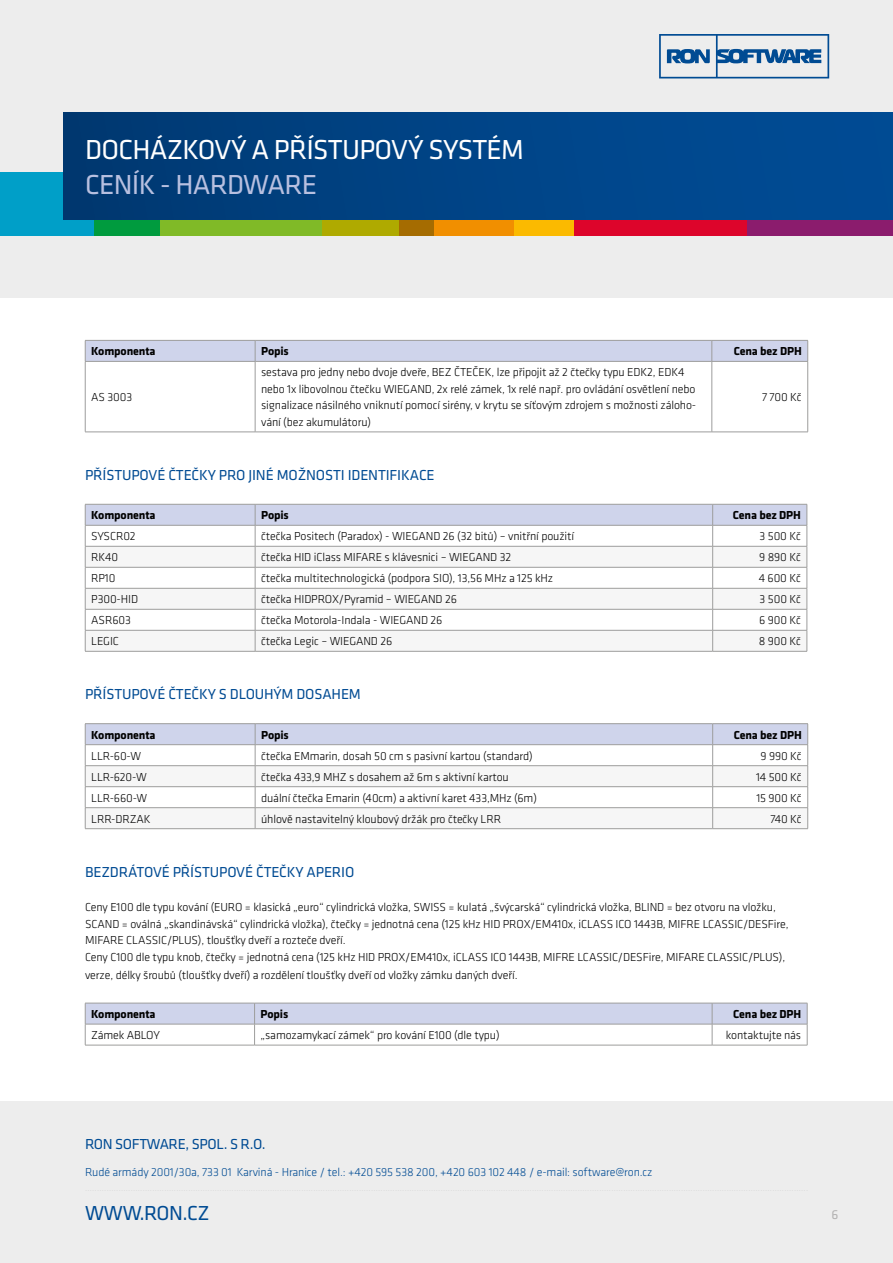
<style>
.page{position:relative;width:893px;height:1263px;background:#fff}
.page>*{position:absolute;margin:0;border:0;box-sizing:border-box;transform-origin:0 0}
.t1{font:28.5px "Klavika";letter-spacing:-.025em;color:#fff}
.t2{font:28.5px "Klavika";letter-spacing:-.025em;color:#b8c0e0}
.t3{font:21px "Klavika";letter-spacing:-.025em;color:#004b93}
.t4{font:15px "Klavika";letter-spacing:-.01em;color:#004b93}
.t5{font:13.5px "Klavika";color:#b3b2b2}
.t6{font:300 12px/16.5px "Klavika";letter-spacing:-.01em;color:#000}
.t7{font:700 12px "Klavika";letter-spacing:-.01em;color:#000}
.t8{font:300 12px "Klavika";letter-spacing:-.01em;color:#004b93}
</style>
<div class="page">
<div style="left:0;top:0;width:893px;height:298px;background:#ededed"></div>
<div style="left:0;top:1101px;width:893px;height:162px;background:#ededed"></div>
<div style="left:0;top:172px;width:744px;height:64px;background:#009fc8"></div>
<div style="left:94px;top:172px;width:650px;height:64px;background:#009b3e"></div>
<div style="left:160px;top:172px;width:635px;height:64px;background:#80ba27"></div>
<svg style="left:323px;top:172px;width:566px;height:64px;background:#a19107"></svg>
<div style="left:434px;top:172px;width:459px;height:64px;background:#f18f00"></div>
<div style="left:514px;top:172px;width:379px;height:64px;background:#fbba00"></div>
<div style="left:574px;top:172px;width:319px;height:64px;background:#dd052b"></div>
<div style="left:747px;top:172px;width:146px;height:64px;background:#8b1c6d"></div>
<div style="left:64px;top:113px;width:829px;height:106px;background:linear-gradient(to right,#003972,#004d98)"></div>
<svg style="left:659px;top:34px;width:170px;height:44px"></svg>
<svg style="left:85px;top:340px;width:723px;height:21px;background:#ccd1e6"></svg>
<hr style="left:85px;top:361px;width:170px;height:1px;background:#9d9d9c">
<hr style="left:85px;top:362px;width:1px;height:70px;background:#9d9d9c">
<hr style="left:255px;top:361px;width:457px;height:1px;background:#9d9d9c">
<hr style="left:255px;top:362px;width:1px;height:70px;background:#9d9d9c">
<hr style="left:712px;top:361px;width:96px;height:1px;background:#9d9d9c">
<hr style="left:712px;top:362px;width:1px;height:70px;background:#9d9d9c">
<hr style="left:807px;top:362px;width:1px;height:70px;background:#9d9d9c">
<hr style="left:85px;top:432px;width:170px;height:1px;background:#9d9d9c">
<hr style="left:255px;top:432px;width:457px;height:1px;background:#9d9d9c">
<hr style="left:712px;top:432px;width:96px;height:1px;background:#9d9d9c">
<svg style="left:85px;top:504px;width:723px;height:147px"></svg>
<hr style="left:85px;top:651px;width:170px;height:1px;background:#9d9d9c">
<hr style="left:255px;top:651px;width:458px;height:1px;background:#9d9d9c">
<hr style="left:713px;top:651px;width:94px;height:1px;background:#9d9d9c">
<hr style="left:85px;top:723px;width:170px;height:1px;background:#9d9d9c">
<hr style="left:255px;top:723px;width:458px;height:1px;background:#9d9d9c">
<hr style="left:713px;top:723px;width:95px;height:1px;background:#9d9d9c">
<svg style="left:85px;top:724px;width:723px;height:104px"></svg>
<hr style="left:85px;top:828px;width:170px;height:1px;background:#9d9d9c">
<hr style="left:255px;top:828px;width:458px;height:1px;background:#9d9d9c">
<hr style="left:713px;top:828px;width:95px;height:1px;background:#9d9d9c">
<hr style="left:85px;top:1045px;width:170px;height:1px;background:#9d9d9c">
<hr style="left:255px;top:1045px;width:457px;height:1px;background:#9d9d9c">
<hr style="left:712px;top:1045px;width:95px;height:1px;background:#9d9d9c">
<svg style="left:85px;top:1003px;width:723px;height:42px"></svg>
<h1 class="t1" style="left:85px;top:134px;width:440px">DOCHÁZKOVÝ A PŘÍSTUPOVÝ SYSTÉM</h1>
<h1 class="t2" style="left:85px;top:169px;width:234px">CENÍK - HARDWARE</h1>
<p class="t7" style="left:91px;top:345px;width:66px">Komponenta</p>
<p class="t7" style="left:261px;top:345px;width:29px">Popis</p>
<p class="t7" style="left:734px;top:345px;width:70px">Cena bez DPH</p>
<p class="t6" style="left:91px;top:389px;width:43px">AS 3003</p>
<p class="t6" style="left:261px;top:364px;width:437px">sestava pro jedny nebo dvoje dveře, BEZ ČTEČEK, lze připojit až 2 čtečky typu EDK2, EDK4 nebo 1x libovolnou čtečku WIEGAND, 2x relé zámek, 1x relé např. pro ovládání osvětlení nebo signalizace násilného vniknutí pomocí sirény, v krytu se síťovým zdrojem s možnosti záloho&shy;vání (bez akumulátoru)</p>
<p class="t6" style="left:762px;top:389px;width:41px">7 700 Kč</p>
<p class="t4" style="left:85px;top:467px;width:351px">PŘÍSTUPOVÉ ČTEČKY PRO JINÉ MOŽNOSTI IDENTIFIKACE</p>
<p class="t7" style="left:91px;top:509px;width:66px">Komponenta</p>
<p class="t7" style="left:261px;top:509px;width:29px">Popis</p>
<p class="t7" style="left:733px;top:509px;width:70px">Cena bez DPH</p>
<p class="t6" style="left:91px;top:528px;width:46px">SYSCR02</p>
<p class="t6" style="left:261px;top:528px;width:315px">čtečka Positech (Paradox) - WIEGAND 26 (32 bitů) – vnitřní použití</p>
<p class="t6" style="left:760px;top:528px;width:43px">3 500 Kč</p>
<p class="t6" style="left:91px;top:549px;width:29px">RK40</p>
<p class="t6" style="left:261px;top:549px;width:252px">čtečka HID iClass MIFARE s klávesnici – WIEGAND 32</p>
<p class="t6" style="left:759px;top:549px;width:43px">9 890 Kč</p>
<p class="t6" style="left:91px;top:570px;width:26px">RP10</p>
<p class="t6" style="left:261px;top:570px;width:293px">čtečka multitechnologická (podpora SIO), 13,56 MHz a 125 kHz</p>
<p class="t6" style="left:759px;top:570px;width:44px">4 600 Kč</p>
<p class="t6" style="left:91px;top:591px;width:48px">P300-HID</p>
<p class="t6" style="left:261px;top:591px;width:197px">čtečka HIDPROX/Pyramid – WIEGAND 26</p>
<p class="t6" style="left:760px;top:591px;width:43px">3 500 Kč</p>
<p class="t6" style="left:91px;top:612px;width:41px">ASR603</p>
<p class="t6" style="left:261px;top:612px;width:183px">čtečka Motorola-Indala - WIEGAND 26</p>
<p class="t6" style="left:759px;top:612px;width:43px">6 900 Kč</p>
<p class="t6" style="left:91px;top:633px;width:29px">LEGIC</p>
<p class="t6" style="left:261px;top:633px;width:133px">čtečka Legic – WIEGAND 26</p>
<p class="t6" style="left:759px;top:633px;width:44px">8 900 Kč</p>
<p class="t4" style="left:85px;top:686px;width:277px">PŘÍSTUPOVÉ ČTEČKY S DLOUHÝM DOSAHEM</p>
<p class="t7" style="left:91px;top:728px;width:66px">Komponenta</p>
<p class="t7" style="left:261px;top:728px;width:29px">Popis</p>
<p class="t7" style="left:734px;top:728px;width:70px">Cena bez DPH</p>
<p class="t6" style="left:91px;top:748px;width:51px">LLR-60-W</p>
<p class="t6" style="left:261px;top:748px;width:273px">čtečka EMmarin, dosah 50 cm s pasivní kartou (standard)</p>
<p class="t6" style="left:760px;top:748px;width:43px">9 990 Kč</p>
<p class="t6" style="left:91px;top:769px;width:57px">LLR-620-W</p>
<p class="t6" style="left:261px;top:769px;width:249px">čtečka 433,9 MHZ s dosahem až 6m s aktivní kartou</p>
<p class="t6" style="left:756px;top:769px;width:47px">14 500 Kč</p>
<p class="t6" style="left:91px;top:790px;width:57px">LLR-660-W</p>
<p class="t6" style="left:261px;top:790px;width:277px">duální čtečka Emarin (40cm) a aktivní karet 433,MHz (6m)</p>
<p class="t6" style="left:756px;top:790px;width:47px">15 900 Kč</p>
<p class="t6" style="left:91px;top:811px;width:61px">LRR-DRZAK</p>
<p class="t6" style="left:261px;top:811px;width:241px">úhlově nastavitelný kloubový držák pro čtečky LRR</p>
<p class="t6" style="left:770px;top:811px;width:33px">740 Kč</p>
<p class="t4" style="left:85px;top:864px;width:271px">BEZDRÁTOVÉ PŘÍSTUPOVÉ ČTEČKY APERIO</p>
<p class="t6" style="left:85px;top:899px;width:705px">Ceny E100 dle typu kování (EURO = klasická „euro“ cylindrická vložka, SWISS = kulatá „švýcarská“ cylindrická vložka, BLIND = bez otvoru na vložku, SCAND = oválná „skandinávská“ cylindrická vložka), čtečky = jednotná cena (125 kHz HID PROX/EM410x, iCLASS ICO 1443B, MIFRE LCASSIC/DESFire, MIFARE CLASSIC/PLUS), tloušťky dveří a rozteče dveří.<br>Ceny C100 dle typu knob, čtečky = jednotná cena (125 kHz HID PROX/EM410x, iCLASS ICO 1443B, MIFRE LCASSIC/DESFire, MIFARE CLASSIC/PLUS),</p>
<p class="t6" style="left:85px;top:967px;width:434px">verze, délky šroubů (tloušťky dveří) a rozdělení tloušťky dveří od vložky zámku daných dveří.</p>
<p class="t7" style="left:91px;top:1007px;width:66px">Komponenta</p>
<p class="t7" style="left:261px;top:1007px;width:29px">Popis</p>
<p class="t7" style="left:733px;top:1007px;width:70px">Cena bez DPH</p>
<p class="t6" style="left:91px;top:1027px;width:70px">Zámek ABLOY</p>
<p class="t6" style="left:261px;top:1027px;width:241px">„samozamykací zámek“ pro kování E100 (dle typu)</p>
<p class="t6" style="left:726px;top:1027px;width:77px">kontaktujte nás</p>
<p class="t4" style="left:85px;top:1136px;width:182px">RON SOFTWARE, SPOL. S R.O.</p>
<p class="t8" style="left:85px;top:1165px;width:569px">Rudé armády 2001/30a, 733 01 Karviná - Hranice / tel.: +420 595 538 200, +420 603 102 448 / e-mail: software@ron.cz</p>
<h2 class="t3" style="left:85px;top:1201px;width:126px">WWW.RON.CZ</h2>
<p class="t5" style="left:832px;top:1207px;width:8px">6</p>
</div>
